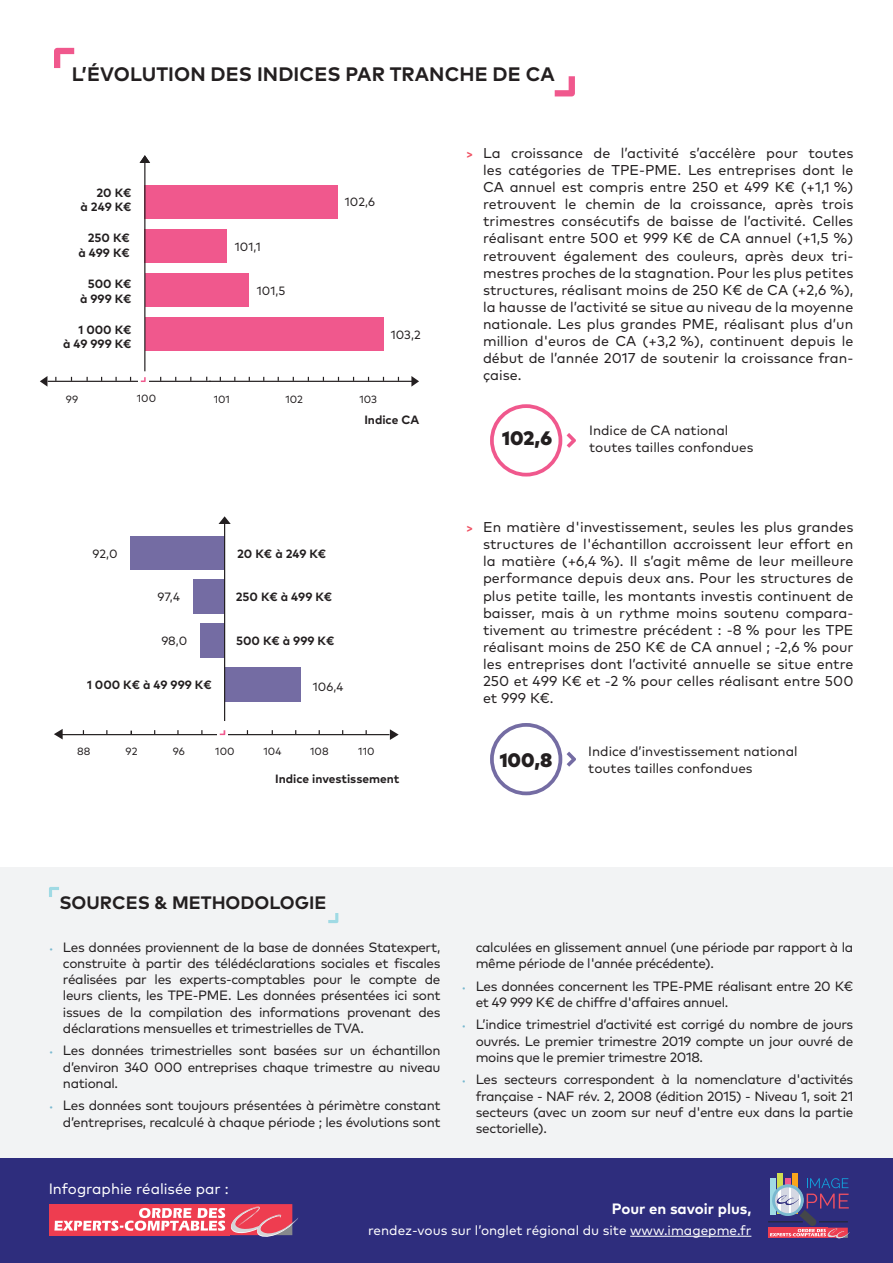
<style>
.page{position:relative;width:893px;height:1263px;background:#fff}
.page>*{position:absolute;margin:0;border:0;box-sizing:border-box;transform-origin:0 0}
.t1{font:700 19.5px "Mark Pro";letter-spacing:.005em;color:#231f20}
.t2{font:900 19.5px "Mark Pro";color:#231f20}
.t3{font:700 18px "Mark Pro";color:#231f20}
.t4{font:15px "Mark Pro";color:#fff}
.t5{font:700 15px "Mark Pro";color:#fff}
.t6{font:14.25px/17.1px "Mark Pro";color:#231f20;text-align:justify}
.t7{font:13.5px/16.2px "Mark Pro";letter-spacing:-.025em;color:#231f20;text-align:justify}
.t8{font:13.5px/16.2px "Mark Pro";color:#231f20}
.t9{font:13.5px "Mark Pro";color:#fff}
.t10{font:700 12px/14.4px "Mark Pro";color:#231f20;text-align:right}
.t11{font:12px "Mark Pro";color:#231f20}
.t12{font:10.5px "Mark Pro";color:#231f20}
.s1{font-weight:700;font-size:12px;color:#ef5062}
.s2{font-size:9.75px;color:#7ab9d0}
</style>
<div class="page">
<div style="left:0;top:867px;width:893px;height:360px;background:#f2f3f4"></div>
<div style="left:0;top:1159px;width:893px;height:104px;background:#2e2d7d"></div>
<hr style="left:630px;top:1236px;width:121px;height:1px;background:#fff">
<div style="left:777px;top:1173px;width:6px;height:41px;background:#cfde50"></div>
<div style="left:792px;top:1173px;width:6px;height:41px;background:#f9a51b"></div>
<hr style="left:768px;top:1221px;width:35px;height:1px;background:#1f262a">
<div style="left:768px;top:1227px;width:59px;height:11px;background:#ee3d50"></div>
<svg style="left:770px;top:1178px;width:80px;height:61px"></svg>
<div style="left:49px;top:1204px;width:181px;height:31px;background:#ee3d50"></div>
<svg style="left:54px;top:1204px;width:244px;height:33px"></svg>
<svg style="left:555px;top:76px;width:20px;height:20px"></svg>
<svg style="left:54px;top:48px;width:20px;height:20px"></svg>
<svg style="left:328px;top:913px;width:10px;height:10px"></svg>
<svg style="left:49px;top:887px;width:10px;height:10px"></svg>
<div style="left:144px;top:186px;width:193px;height:33px;background:#f0588d"></div>
<div style="left:144px;top:230px;width:83px;height:33px;background:#f0588d"></div>
<div style="left:145px;top:273px;width:104px;height:34px;background:#f0588d"></div>
<div style="left:145px;top:317px;width:239px;height:33px;background:#f0588d"></div>
<hr style="left:209px;top:381px;width:204px;height:1px;background:#231f20">
<svg style="left:140px;top:155px;width:10px;height:8px"></svg>
<hr style="left:144px;top:159px;width:1px;height:212px;background:#231f20">
<svg style="left:567px;top:433px;width:9px;height:15px"></svg>
<div style="left:490px;top:404px;width:72px;height:72px;border:4px solid #f0588d;border-radius:50%"></div>
<svg style="left:567px;top:752px;width:9px;height:15px"></svg>
<div style="left:490px;top:723px;width:72px;height:72px;border:4px solid #746ca3;border-radius:50%"></div>
<hr style="left:48px;top:381px;width:163px;height:1px;background:#231f20">
<svg style="left:40px;top:376px;width:7px;height:11px"></svg>
<svg style="left:411px;top:376px;width:8px;height:11px"></svg>
<div style="left:138px;top:373px;width:10px;height:11px;background:#fff"></div>
<svg style="left:141px;top:377px;width:5px;height:5px"></svg>
<div style="left:130px;top:536px;width:95px;height:34px;background:#746ca3"></div>
<div style="left:193px;top:579px;width:32px;height:35px;background:#746ca3"></div>
<div style="left:200px;top:623px;width:25px;height:35px;background:#746ca3"></div>
<div style="left:225px;top:667px;width:75px;height:35px;background:#746ca3"></div>
<hr style="left:224px;top:519px;width:1px;height:202px;background:#231f20">
<svg style="left:219px;top:516px;width:12px;height:8px"></svg>
<hr style="left:61px;top:734px;width:329px;height:1px;background:#231f20">
<svg style="left:390px;top:729px;width:9px;height:11px"></svg>
<svg style="left:54px;top:729px;width:9px;height:10px"></svg>
<svg style="left:217px;top:730px;width:11px;height:6px"></svg>
<svg style="left:220px;top:730px;width:5px;height:5px"></svg>
<h1 class="t1" style="left:72px;top:59px;width:484px">L’ÉVOLUTION DES INDICES PAR TRANCHE DE CA</h1>
<p class="t10" style="left:81px;top:184px;width:53px">20 K€<br>à 249 K€</p>
<p class="t10" style="left:79px;top:230px;width:53px">250 K€ à 499 K€</p>
<p class="t10" style="left:80px;top:276px;width:53px">500 K€ à 999 K€</p>
<p class="t10" style="left:63px;top:321px;width:70px">1 000 K€<br>à 49 999 K€</p>
<p class="t11" style="left:235px;top:238px;width:27px">101,1</p>
<p class="t11" style="left:257px;top:282px;width:30px">101,5</p>
<p class="t11" style="left:345px;top:193px;width:32px">102,6</p>
<p class="t11" style="left:391px;top:325px;width:31px">103,2</p>
<p class="t12" style="left:66px;top:391px;width:14px">99</p>
<p class="t12" style="left:137px;top:391px;width:21px">100</p>
<p class="t12" style="left:214px;top:391px;width:18px">101</p>
<p class="t12" style="left:285px;top:391px;width:19px">102</p>
<p class="t12" style="left:359px;top:391px;width:19px">103</p>
<p class="t10" style="left:364px;top:412px;width:56px">Indice CA</p>
<p class="t11" style="left:93px;top:545px;width:27px">92,0</p>
<p class="t10" style="left:237px;top:546px;width:91px">20 K€ à 249 K€</p>
<p class="t10" style="left:236px;top:589px;width:98px">250 K€ à 499 K€</p>
<p class="t11" style="left:157px;top:588px;width:24px">97,4</p>
<p class="t11" style="left:161px;top:632px;width:27px">98,0</p>
<p class="t10" style="left:87px;top:676px;width:126px">1 000 K€ à 49 999 K€</p>
<p class="t11" style="left:313px;top:678px;width:32px">106,4</p>
<p class="t10" style="left:236px;top:633px;width:100px">500 K€ à 999 K€</p>
<p class="t12" style="left:77px;top:744px;width:15px">88</p>
<p class="t12" style="left:126px;top:744px;width:13px">92</p>
<p class="t12" style="left:173px;top:744px;width:14px">96</p>
<p class="t12" style="left:215px;top:744px;width:21px">100</p>
<p class="t12" style="left:264px;top:744px;width:19px">104</p>
<p class="t12" style="left:310px;top:744px;width:20px">108</p>
<p class="t12" style="left:358px;top:744px;width:18px">110</p>
<p class="t10" style="left:275px;top:770px;width:126px">Indice investissement</p>
<p class="t6" style="left:483px;top:143px;width:372px;text-indent:-17px"><span class="s1">&gt;</span> La croissance de l’activité s’accélère pour toutes les catégories de TPE-PME. Les entreprises dont le CA annuel est compris entre 250 et 499 K€ (+1,1 %) retrouvent le chemin de la croissance, après trois trimestres consécutifs de baisse de l’activité. Celles réalisant entre 500 et 999 K€ de CA annuel (+1,5 %) retrouvent également des couleurs, après deux tri&shy;mestres proches de la stagnation. Pour les plus petites structures, réalisant moins de 250 K€ de CA (+2,6 %), la hausse de l’activité se situe au niveau de la moyenne nationale. Les plus grandes PME, réalisant plus d’un million d'euros de CA (+3,2 %), continuent depuis le début de l’année 2017 de soutenir la croissance fran&shy;çaise.</p>
<h1 class="t2" style="left:502px;top:423px;width:51px">102,6</h1>
<p class="t8" style="left:589px;top:421px;width:166px">Indice de CA national toutes tailles confondues</p>
<p class="t6" style="left:483px;top:517px;width:372px;text-indent:-17px"><span class="s1">&gt;</span> En matière d'investissement, seules les plus grandes structures de l'échantillon accroissent leur effort en la matière (+6,4 %). Il s’agit même de leur meilleure performance depuis deux ans. Pour les structures de plus petite taille, les montants investis continuent de baisser, mais à un rythme moins soutenu compara&shy;tivement au trimestre précédent : -8 % pour les TPE réalisant moins de 250 K€ de CA annuel ; -2,6 % pour les entreprises dont l’activité annuelle se situe entre 250 et 499 K€ et -2 % pour celles réalisant entre 500 et 999 K€.</p>
<h1 class="t2" style="left:500px;top:745px;width:54px">100,8</h1>
<p class="t8" style="left:588px;top:742px;width:211px">Indice d’investissement national toutes tailles confondues</p>
<p class="t3" style="left:60px;top:889px;width:268px">SOURCES &amp; METHODOLOGIE</p>
<p class="t7" style="left:63px;top:938px;width:379px;text-indent:-14px"><span class="s2">•</span> Les données proviennent de la base de données Statexpert, construite à partir des télédéclarations sociales et fiscales réalisées par les experts-comptables pour le compte de leurs clients, les TPE-PME. Les données présentées ici sont issues de la compilation des informations provenant des déclarations mensuelles et trimestrielles de TVA.</p>
<p class="t7" style="left:63px;top:1041px;width:379px;text-indent:-14px"><span class="s2">•</span> Les données trimestrielles sont basées sur un échantillon d’environ 340 000 entreprises chaque trimestre au niveau national.</p>
<p class="t7" style="left:49px;top:1096px;width:393px;text-align:right"><span class="s2">•</span> Les données sont toujours présentées à périmètre constant d’entreprises, recalculé à chaque période ; les évolutions sont</p>
<p class="t4" style="left:49px;top:1177px;width:182px">Infographie réalisée par :</p>
<p class="t7" style="left:476px;top:938px;width:379px">calculées en glissement annuel (une période par rapport à la même période de l'année précédente).</p>
<p class="t7" style="left:476px;top:977px;width:379px;text-indent:-14px"><span class="s2">•</span> Les données concernent les TPE-PME réalisant entre 20 K€ et 49 999 K€ de chiffre d'affaires annuel.</p>
<p class="t7" style="left:476px;top:1015px;width:379px;text-indent:-14px"><span class="s2">•</span> L’indice trimestriel d’activité est corrigé du nombre de jours ouvrés. Le premier trimestre 2019 compte un jour ouvré de moins que le premier trimestre 2018.</p>
<p class="t7" style="left:476px;top:1070px;width:379px;text-indent:-14px"><span class="s2">•</span> Les secteurs correspondent à la nomenclature d'activités française - NAF rév. 2, 2008 (édition 2015) - Niveau 1, soit 21 secteurs (avec un zoom sur neuf d'entre eux dans la partie sectorielle).</p>
<p class="t5" style="left:612px;top:1197px;width:141px">Pour en savoir plus,</p>
<p class="t9" style="left:368px;top:1219px;width:385px">rendez-vous sur l’onglet régional du site www.imagepme.fr</p>
</div>
